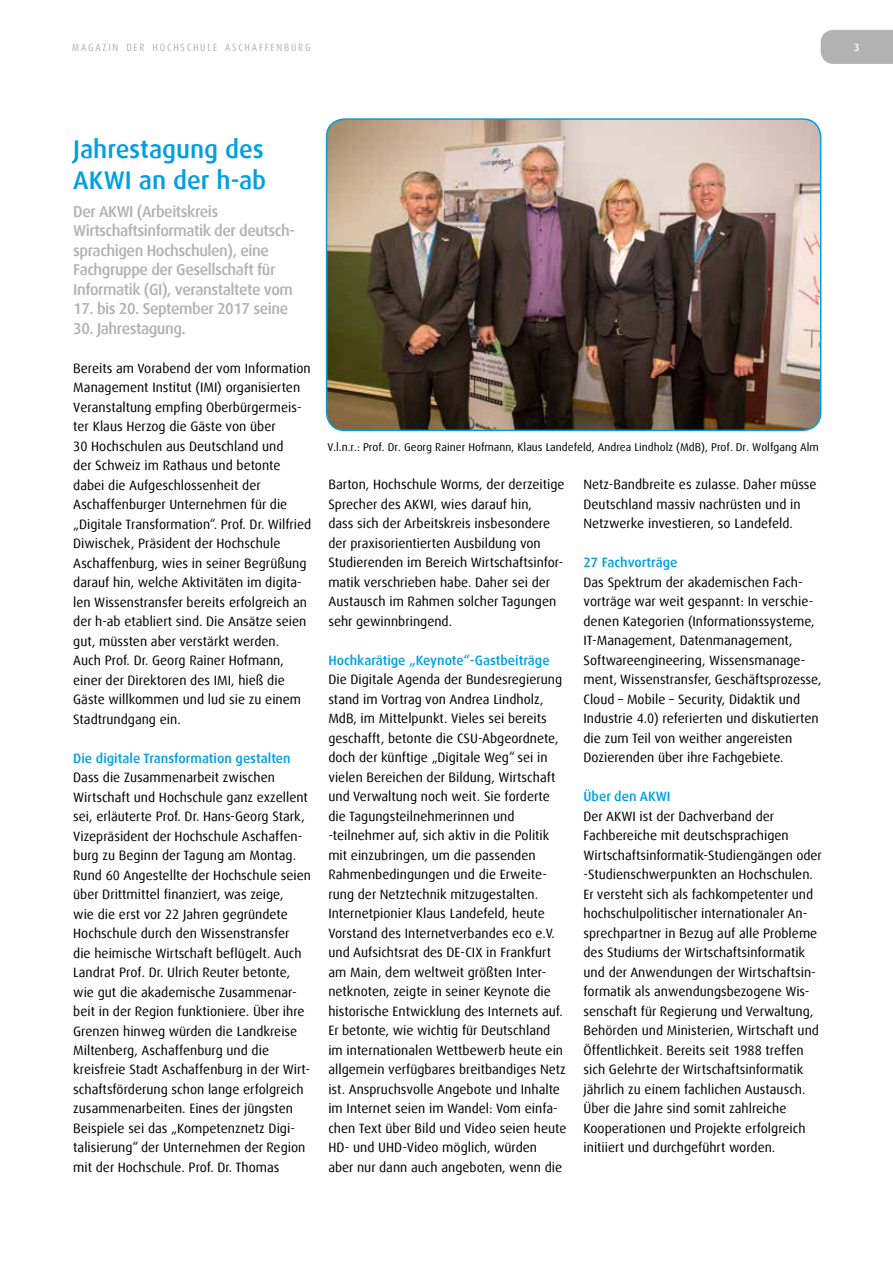
<style>
.page{position:relative;width:893px;height:1263px;background:#fff}
.page>*{position:absolute;margin:0;border:0;box-sizing:border-box;transform-origin:0 0}
.t1{font:500 25.5px/30.6px "Dax Offc";color:#009fe3}
.t2{font:500 15.75px/19.5px "Dax Offc";letter-spacing:-.03em;color:#b3b2b2}
.t3{font:13.5px/19.5px "Dax Offc";color:#000}
.t4{font:500 13.5px "Dax Offc";color:#009fe3}
.t5{font:11.25px "Dax Offc";color:#000}
.t6{font:condensed 10.5px "Dax Offc";letter-spacing:.17em;color:#b3b2b2}
.t7{font:500 10.5px "Dax Offc";color:#fff}
</style>
<div class="page">
<div style="left:821px;top:30px;width:72px;height:34px;background:#b3b2b2"></div>
<img style="left:327px;top:119px;width:494px;height:311px">
<div style="left:326px;top:118px;width:495px;height:313px;border:2px solid #009fe3;border-radius:18px"></div>
<p class="t6" style="left:72px;top:41px;width:240px">MAGAZIN DER HOCHSCHULE ASCHAFFENBURG</p>
<p class="t7" style="left:854px;top:41px;width:7px">3</p>
<h1 class="t1" style="left:73px;top:134px;width:195px">Jahrestagung des<br>AKWI an der h-ab</h1>
<p class="t2" style="left:73px;top:202px;width:223px">Der AKWI (Arbeitskreis<br>Wirtschaftsinformatik der deutsch&shy;sprachigen Hochschulen), eine<br>Fachgruppe der Gesellschaft für<br>Informatik (GI), veranstaltete vom</p>
<p class="t2" style="left:73px;top:299px;width:217px">17. bis 20. September 2017 seine</p>
<p class="t2" style="left:73px;top:318px;width:114px">30. Jahrestagung.</p>
<p class="t3" style="left:73px;top:358px;width:240px">Bereits am Vorabend der vom Information Management Institut (IMI) organisierten Veranstaltung empfing Oberbürgermeis&shy;ter Klaus Herzog die Gäste von über<br>30 Hochschulen aus Deutschland und<br>der Schweiz im Rathaus und betonte dabei die Aufgeschlossenheit der Aschaffenburger Unternehmen für die „Digitale Transformation“. Prof. Dr. Wilfried Diwischek, Präsident der Hochschule Aschaffenburg, wies in seiner Begrüßung darauf hin, welche Aktivitäten im digita&shy;len Wissenstransfer bereits erfolgreich an der h-ab etabliert sind. Die Ansätze seien gut, müssten aber verstärkt werden.<br>Auch Prof. Dr. Georg Rainer Hofmann, einer der Direktoren des IMI, hieß die Gäste willkommen und lud sie zu einem Stadtrundgang ein.</p>
<p class="t4" style="left:73px;top:749px;width:219px">Die digitale Transformation gestalten</p>
<p class="t3" style="left:73px;top:768px;width:239px">Dass die Zusammenarbeit zwischen Wirtschaft und Hochschule ganz exzellent sei, erläuterte Prof. Dr. Hans-Georg Stark, Vizepräsident der Hochschule Aschaffen&shy;burg zu Beginn der Tagung am Montag.<br>Rund 60 Angestellte der Hochschule seien über Drittmittel finanziert, was zeige,<br>wie die erst vor 22 Jahren gegründete Hochschule durch den Wissenstransfer<br>die heimische Wirtschaft beflügelt. Auch Landrat Prof. Dr. Ulrich Reuter betonte, wie gut die akademische Zusammenar&shy;beit in der Region funktioniere. Über ihre Grenzen hinweg würden die Landkreise Miltenberg, Aschaffenburg und die kreisfreie Stadt Aschaffenburg in der Wirt&shy;schaftsförderung schon lange erfolgreich zusammenarbeiten. Eines der jüngsten Beispiele sei das „Kompetenznetz Digi&shy;talisierung“ der Unternehmen der Region mit der Hochschule. Prof. Dr. Thomas</p>
<p class="t5" style="left:327px;top:440px;width:493px">V.l.n.r.: Prof. Dr. Georg Rainer Hofmann, Klaus Landefeld, Andrea Lindholz (MdB), Prof. Dr. Wolfgang Alm</p>
<p class="t3" style="left:328px;top:475px;width:238px">Barton, Hochschule Worms, der derzeitige Sprecher des AKWI, wies darauf hin,<br>dass sich der Arbeitskreis insbesondere der praxisorientierten Ausbildung von Studierenden im Bereich Wirtschaftsinfor&shy;matik verschrieben habe. Daher sei der Austausch im Rahmen solcher Tagungen sehr gewinnbringend.</p>
<p class="t4" style="left:328px;top:652px;width:223px">Hochkarätige „Keynote“-Gastbeiträge</p>
<p class="t3" style="left:328px;top:670px;width:240px">Die Digitale Agenda der Bundesregierung stand im Vortrag von Andrea Lindholz, MdB, im Mittelpunkt. Vieles sei bereits geschafft, betonte die CSU-Abgeordnete, doch der künftige „Digitale Weg“ sei in vielen Bereichen der Bildung, Wirtschaft und Verwaltung noch weit. Sie forderte die Tagungsteilnehmerinnen und -teilnehmer auf, sich aktiv in die Politik mit einzubringen, um die passenden Rahmenbedingungen und die Erweite&shy;rung der Netztechnik mitzugestalten.<br>Internetpionier Klaus Landefeld, heute Vorstand des Internetverbandes eco e.V. und Aufsichtsrat des DE-CIX in Frankfurt am Main, dem weltweit größten Inter&shy;netknoten, zeigte in seiner Keynote die historische Entwicklung des Internets auf.<br>Er betonte, wie wichtig für Deutschland im internationalen Wettbewerb heute ein allgemein verfügbares breitbandiges Netz ist. Anspruchsvolle Angebote und Inhalte im Internet seien im Wandel: Vom einfa&shy;chen Text über Bild und Video seien heute HD- und UHD-Video möglich, würden<br>aber nur dann auch angeboten, wenn die</p>
<p class="t3" style="left:583px;top:475px;width:235px">Netz-Bandbreite es zulasse. Daher müsse<br>Deutschland massiv nachrüsten und in<br>Netzwerke investieren, so Landefeld.</p>
<p class="t4" style="left:583px;top:554px;width:95px">27 Fachvorträge</p>
<p class="t3" style="left:583px;top:572px;width:240px">Das Spektrum der akademischen Fach&shy;vorträge war weit gespannt: In verschie&shy;denen Kategorien (Informationssysteme, IT-Management, Datenmanagement, Softwareengineering, Wissensmanage&shy;ment, Wissenstransfer, Geschäftsprozesse, Cloud – Mobile – Security, Didaktik und Industrie 4.0) referierten und diskutierten die zum Teil von weither angereisten Dozierenden über ihre Fachgebiete.</p>
<p class="t4" style="left:583px;top:788px;width:89px">Über den AKWI</p>
<p class="t3" style="left:583px;top:806px;width:240px">Der AKWI ist der Dachverband der Fachbereiche mit deutschsprachigen Wirtschaftsinformatik-Studiengängen oder -Studienschwerpunkten an Hochschulen.<br>Er versteht sich als fachkompetenter und hochschulpolitischer internationaler An&shy;sprechpartner in Bezug auf alle Probleme des Studiums der Wirtschaftsinformatik und der Anwendungen der Wirtschaftsin&shy;formatik als anwendungsbezogene Wis&shy;senschaft für Regierung und Verwaltung, Behörden und Ministerien, Wirtschaft und Öffentlichkeit. Bereits seit 1988 treffen sich Gelehrte der Wirtschaftsinformatik jährlich zu einem fachlichen Austausch.<br>Über die Jahre sind somit zahlreiche Kooperationen und Projekte erfolgreich initiiert und durchgeführt worden.</p>
</div>
